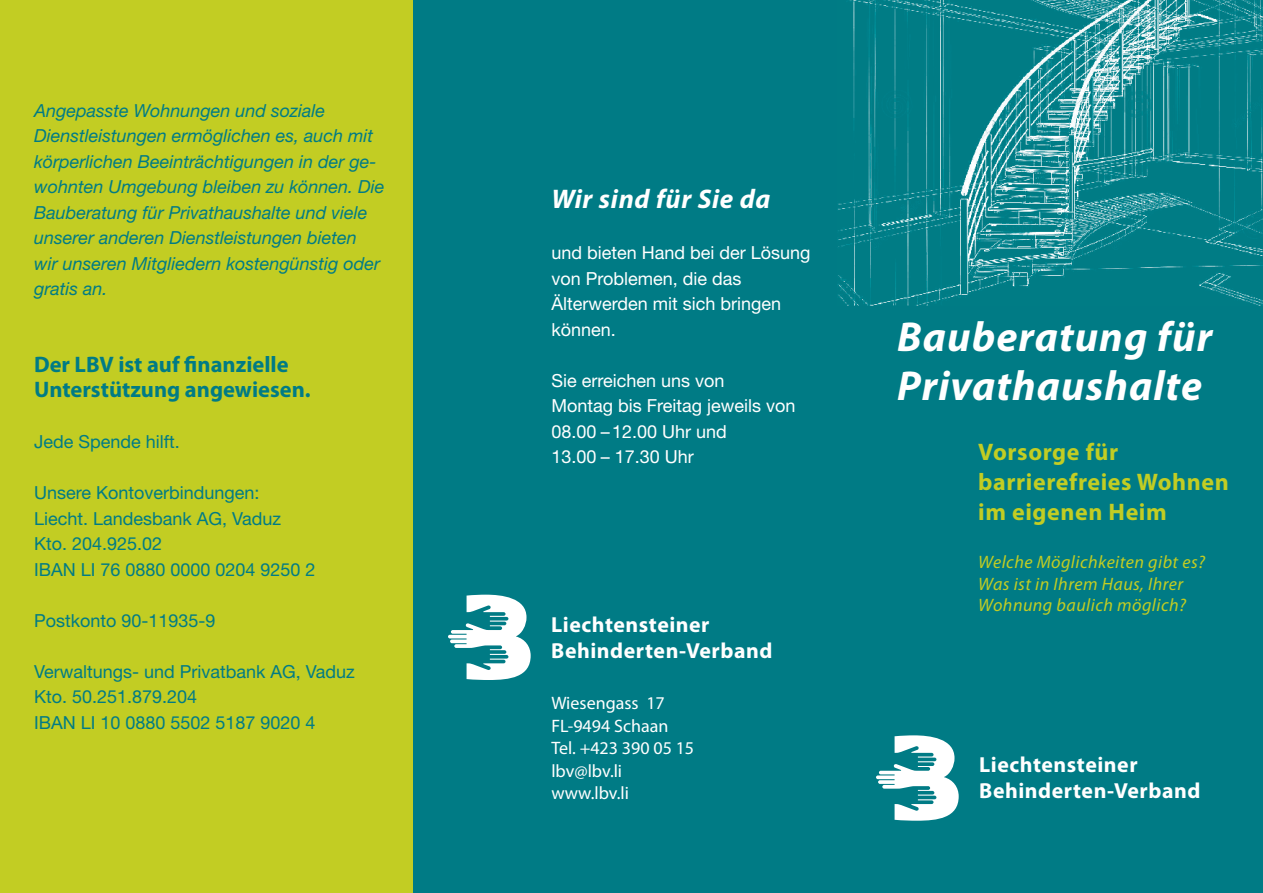
<style>
.page{position:relative;width:1263px;height:893px;background:#fff}
.page>*{position:absolute;margin:0;border:0;box-sizing:border-box;transform-origin:0 0}
.t1{font:italic 700 42px/48px "Myriad Pro";letter-spacing:.025em;color:#fff}
.t2{font:italic 700 27px "Myriad Pro";letter-spacing:.025em;color:#fff}
.t3{font:700 24px/30px "Myriad Pro";letter-spacing:.025em;color:#c2cd23}
.t4{font:700 22.5px/25.5px "Myriad Pro";color:#007b85}
.t5{font:700 21.75px/26px "Myriad Pro";letter-spacing:.025em;color:#fff}
.t6{font:italic 18px/25.5px "Helvetica Neue LT Std";color:#007b85}
.t7{font:18px/25.5px "Helvetica Neue LT Std";color:#007b85}
.t8{font:18px/25.5px "Helvetica Neue LT Std";color:#fff}
.t9{font:italic 18px/21.6px "Myriad Pro";letter-spacing:.025em;color:#c2cd23}
.t10{font:18px/22.5px "Myriad Pro";color:#fff}
</style>
<div class="page">
<div style="left:412px;top:0;width:851px;height:893px;background:#007b85"></div>
<div style="left:0;top:0;width:412px;height:893px;background:#c2cd23"></div>
<svg style="left:448px;top:595px;width:83px;height:85px"></svg>
<svg style="left:876px;top:735px;width:83px;height:86px"></svg>
<img style="left:838px;top:0;width:425px;height:305px">
<p class="t6" style="left:34px;top:97px;width:352px">Angepasste Wohnungen und soziale Dienstleistungen ermöglichen es, auch mit körperlichen Beeinträchtigungen in der ge&shy;wohnten Umgebung bleiben zu können. Die Bauberatung für Privathaushalte und viele unserer anderen Dienstleistungen bieten wir unseren Mitgliedern kostengünstig oder gratis an.</p>
<p class="t4" style="left:34px;top:352px;width:278px">Der LBV ist auf finanzielle<br>Unterstützung angewiesen.</p>
<p class="t7" style="left:34px;top:429px;width:147px">Jede Spende hilft.</p>
<p class="t7" style="left:34px;top:480px;width:283px">Unsere Kontoverbindungen:<br>Liecht. Landesbank AG, Vaduz<br>Kto. 204.925.02<br>IBAN LI 76 0880 0000 0204 9250 2</p>
<p class="t7" style="left:34px;top:607px;width:183px">Postkonto 90-11935-9</p>
<p class="t7" style="left:34px;top:658px;width:322px">Verwaltungs- und Privatbank AG, Vaduz<br>Kto. 50.251.879.204<br>IBAN LI 10 0880 5502 5187 9020 4</p>
<h2 class="t2" style="left:551px;top:184px;width:221px">Wir sind für Sie da</h2>
<p class="t8" style="left:551px;top:240px;width:261px">und bieten Hand bei der Lösung von Problemen, die das<br>Älterwerden mit sich bringen können.</p>
<p class="t8" style="left:551px;top:367px;width:246px">Sie erreichen uns von<br>Montag bis Freitag jeweils von<br>08.00 –12.00 Uhr und<br>13.00 – 17.30 Uhr</p>
<p class="t5" style="left:551px;top:612px;width:223px">Liechtensteiner<br>Behinderten-Verband</p>
<p class="t10" style="left:551px;top:692px;width:144px">Wiesengass 17<br>FL-9494 Schaan<br>Tel. +423 390 05 15 lbv@lbv.li www.lbv.li</p>
<h1 class="t1" style="left:897px;top:314px;width:316px">Bauberatung für<br>Privathaushalte</h1>
<h3 class="t3" style="left:978px;top:437px;width:252px">Vorsorge für barrierefreies Wohnen im eigenen Heim</h3>
<p class="t9" style="left:978px;top:552px;width:228px">Welche Möglichkeiten gibt es?<br>Was ist in Ihrem Haus, Ihrer<br>Wohnung baulich möglich?</p>
<p class="t5" style="left:979px;top:752px;width:223px">Liechtensteiner<br>Behinderten-Verband</p>
</div>
